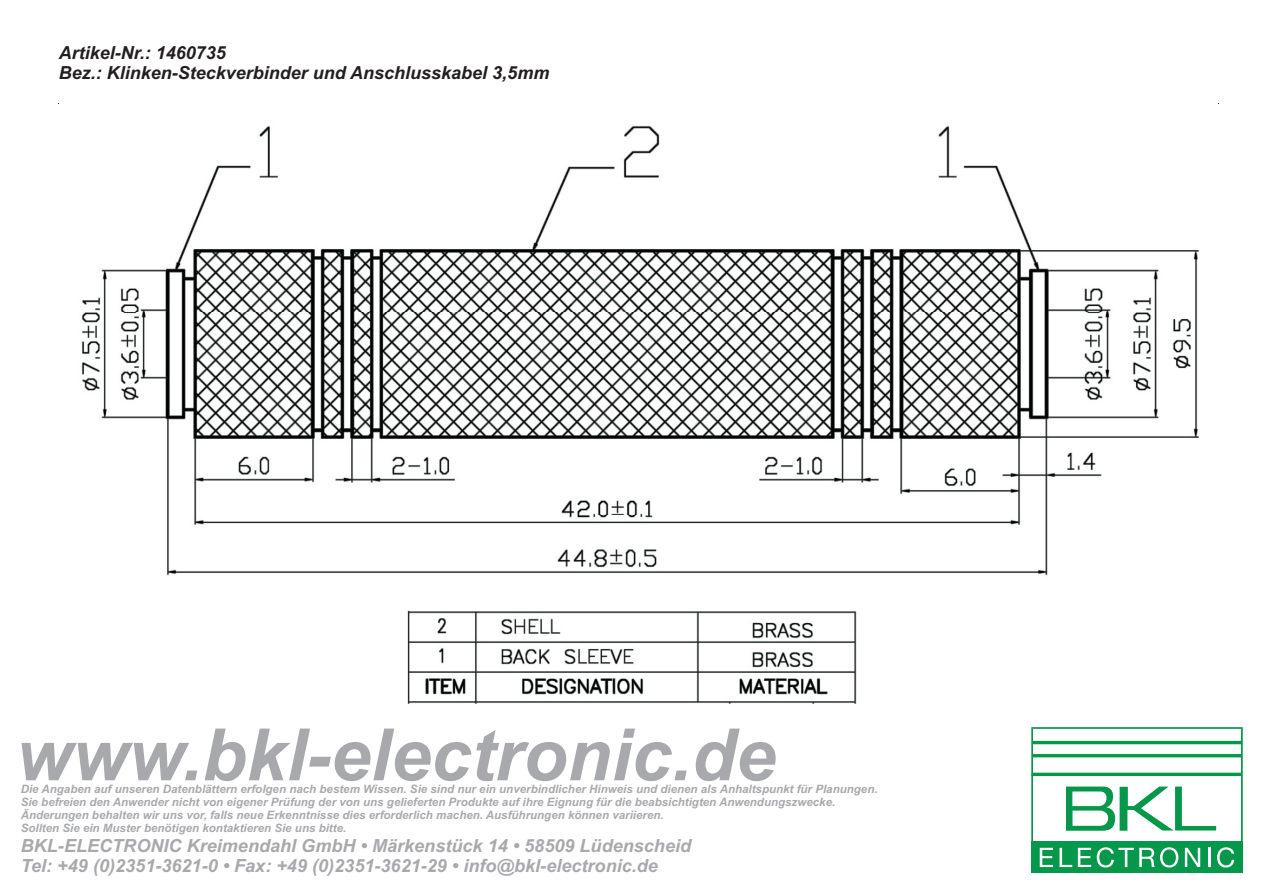
<style>
.page{position:relative;width:1262px;height:893px;background:#fff}
.page>*{position:absolute;margin:0;border:0;box-sizing:border-box;transform-origin:0 0}
.t1{font:italic 700 72.15px "Arial";color:#a8a9ad}
.t2{font:italic 700 18.15px/20.2px "Arial";color:#a8a9ad}
.t3{font:italic 700 18px/20.1px "Arial";color:#231f20}
.t4{font:italic 700 11.55px/12.9px "Arial";color:#a8a9ad}
</style>
<div class="page">
<div style="left:1031px;top:840px;width:211px;height:32px;background:#05974a"></div>
<svg style="left:1039px;top:847px;width:14px;height:20px"></svg>
<svg style="left:1059px;top:847px;width:74px;height:20px"></svg>
<svg style="left:1139px;top:847px;width:15px;height:20px"></svg>
<svg style="left:1160px;top:847px;width:18px;height:20px"></svg>
<svg style="left:1184px;top:847px;width:16px;height:20px"></svg>
<hr style="left:1207px;top:847px;width:3px;height:20px;background:#fff">
<svg style="left:1217px;top:847px;width:17px;height:20px"></svg>
<svg style="left:1066px;top:786px;width:150px;height:44px"></svg>
<svg style="left:1034px;top:740px;width:205px;height:4px"></svg>
<hr style="left:1032px;top:754px;width:209px;height:3px;background:#05974a">
<svg style="left:1034px;top:772px;width:205px;height:4px"></svg>
<div style="left:1031px;top:727px;width:211px;height:143px;border:2px solid #05974a"></div>
<img style="left:82px;top:125px;width:1117px;height:579px">
<h3 class="t3" style="left:59px;top:44px;width:492px">Artikel-Nr.: 1460735<br>Bez.: Klinken-Steckverbinder und Anschlusskabel 3,5mm</h3>
<h1 class="t1" style="left:16px;top:727px;width:761px">www.bkl-electronic.de</h1>
<p class="t4" style="left:21px;top:784px;width:858px">Die Angaben auf unseren Datenblättern erfolgen nach bestem Wissen. Sie sind nur ein unverbindlicher Hinweis und dienen als Anhaltspunkt für Planungen.<br>Sie befreien den Anwender nicht von eigener Prüfung der von uns gelieferten Produkte auf ihre Eignung für die beabsichtigten Anwendungszwecke.<br>Änderungen behalten wir uns vor, falls neue Erkenntnisse dies erforderlich machen. Ausführungen können variieren.<br>Sollten Sie ein Muster benötigen kontaktieren Sie uns bitte.</p>
<h2 class="t2" style="left:21px;top:836px;width:672px">BKL-ELECTRONIC Kreimendahl GmbH • Märkenstück 14 • 58509 Lüdenscheid<br>Tel: +49 (0)2351-3621-0 • Fax: +49 (0)2351-3621-29 • info@bkl-electronic.de</h2>
</div>
